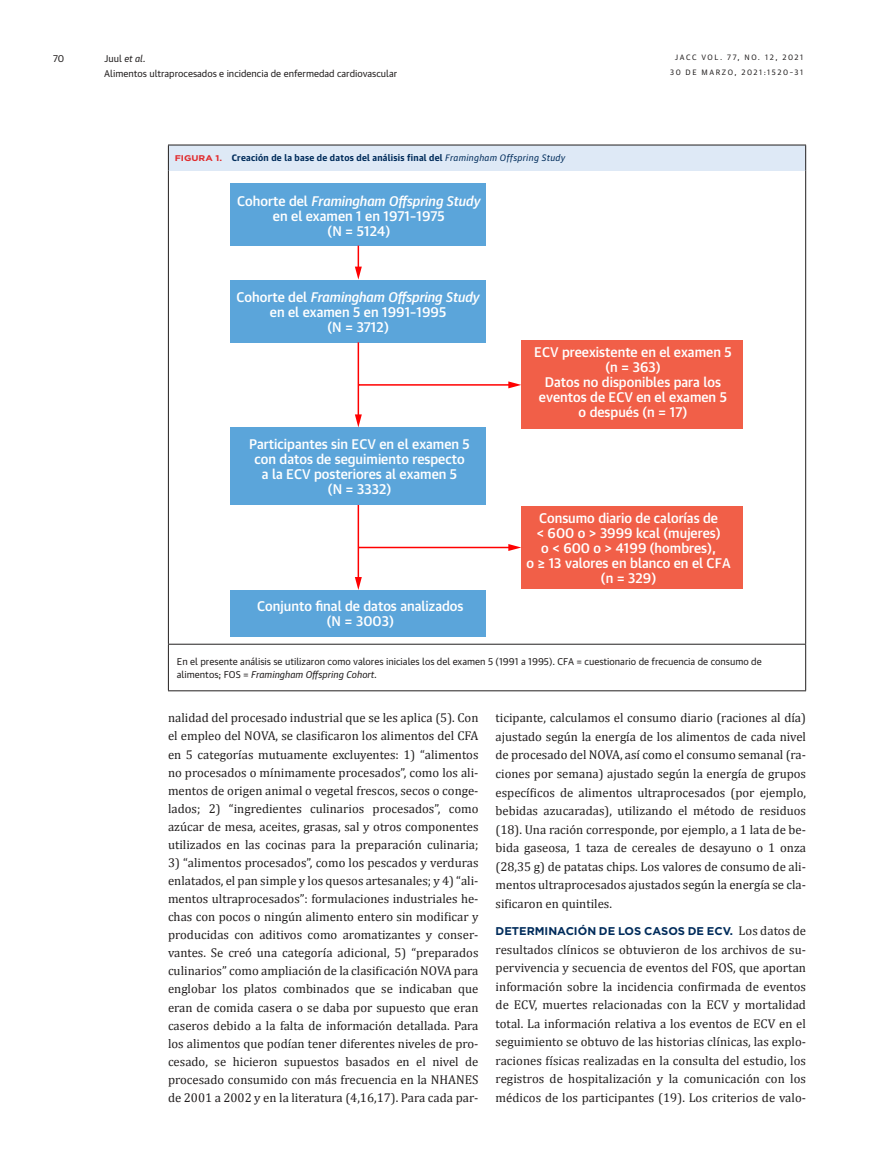
<style>
.page{position:relative;width:872px;height:1170px;background:#fff}
.page>*{position:absolute;margin:0;border:0;box-sizing:border-box;transform-origin:0 0}
.t1{font:500 13.5px/15px "Guardian Text Sans";color:#fff;text-align:center}
.t2{font:12.75px/18px "Cambria";color:#221f1f;text-align:justify}
.t3{font:700 11.25px "Gotham";color:#002c5b}
.t4{font:9.45px/13.5px "Guardian Text Sans";color:#221f1f}
.t5{font:italic 9.45px "Guardian Text Sans";color:#221f1f}
.t6{font:700 9px "Guardian Text Sans";letter-spacing:.03em;color:#002c5b}
.t7{font:7.5px "Guardian Text Sans";letter-spacing:.205em;color:#221f1f}
.s1{font-style:normal}
.s2{font-family:"Gotham";font-size:8.25px;color:#e12a2c}
.s3{font-weight:400;font-style:italic}
.s4{font-style:italic}
.s5{font-family:"Cambria";font-weight:400;font-size:12.75px;color:#221f1f}
</style>
<div class="page">
<div style="left:168px;top:145px;width:637px;height:25px;background:#dee9f6"></div>
<hr style="left:168px;top:170px;width:1px;height:473px;background:#221f1f">
<hr style="left:805px;top:170px;width:1px;height:473px;background:#221f1f">
<hr style="left:168px;top:643px;width:638px;height:1px;background:#221f1f">
<hr style="left:168px;top:644px;width:1px;height:46px;background:#221f1f">
<hr style="left:805px;top:644px;width:1px;height:46px;background:#221f1f">
<hr style="left:168px;top:690px;width:638px;height:1px;background:#221f1f">
<svg style="left:168px;top:146px;width:1px;height:24px"></svg>
<hr style="left:168px;top:145px;width:638px;height:1px;background:#221f1f">
<svg style="left:805px;top:145px;width:1px;height:25px"></svg>
<div style="left:231px;top:183px;width:255px;height:62px;background:#5ba5da"></div>
<div style="left:231px;top:280px;width:255px;height:62px;background:#5ba5da"></div>
<div style="left:231px;top:427px;width:255px;height:77px;background:#5ba5da"></div>
<div style="left:231px;top:590px;width:255px;height:46px;background:#5ba5da"></div>
<div style="left:521px;top:340px;width:222px;height:89px;background:#f15f48"></div>
<div style="left:521px;top:506px;width:222px;height:82px;background:#f15f48"></div>
<hr style="left:357px;top:245px;width:2px;height:24px;background:#f00">
<hr style="left:357px;top:342px;width:2px;height:75px;background:#f00">
<hr style="left:357px;top:505px;width:2px;height:74px;background:#f00">
<hr style="left:358px;top:546px;width:153px;height:2px;background:#f00">
<hr style="left:358px;top:384px;width:153px;height:1px;background:#f00">
<svg style="left:355px;top:266px;width:7px;height:13px"></svg>
<svg style="left:355px;top:414px;width:7px;height:13px"></svg>
<svg style="left:355px;top:577px;width:7px;height:13px"></svg>
<svg style="left:508px;top:544px;width:13px;height:7px"></svg>
<svg style="left:508px;top:381px;width:13px;height:7px"></svg>
<p class="t4" style="left:53px;top:52px;width:13px">70</p>
<p class="t5" style="left:104px;top:54px;width:43px"><span class="s1">Juul</span> et al.</p>
<p class="t7" style="left:675px;top:53px;width:130px">JACC VOL. 77, NO. 12, 2021</p>
<p class="t4" style="left:104px;top:67px;width:294px">Alimentos ultraprocesados e incidencia de enfermedad cardiovascular</p>
<p class="t7" style="left:670px;top:68px;width:135px">30 DE MARZO, 2021:1520–31</p>
<p class="t6" style="left:175px;top:154px;width:392px"><span class="s2">FIGURA 1.</span> Creación de la base de datos del análisis final del <span class="s3">Framingham Offspring Study</span></p>
<p class="t1" style="left:237px;top:193px;width:245px">Cohorte del <span class="s4">Framingham Offspring Study </span>en el examen 1 en 1971–1975<br>(N = 5124)</p>
<p class="t1" style="left:236px;top:289px;width:245px">Cohorte del <span class="s4">Framingham Offspring Study </span>en el examen 5 en 1991–1995<br>(N = 3712)</p>
<p class="t1" style="left:249px;top:436px;width:222px">Participantes sin ECV en el examen 5 con datos de seguimiento respecto<br>a la ECV posteriores al examen 5<br>(N = 3332)</p>
<p class="t1" style="left:257px;top:599px;width:208px">Conjunto final de datos analizados (N = 3003)</p>
<p class="t1" style="left:534px;top:344px;width:199px">ECV preexistente en el examen 5 (n = 363)<br>Datos no disponibles para los eventos de ECV en el examen 5 o después (n = 17)</p>
<p class="t1" style="left:526px;top:511px;width:206px">Consumo diario de calorías de<br>&lt; 600 o &gt; 3999 kcal (mujeres)<br>o &lt; 600 o &gt; 4199 (hombres),<br>o ≥ 13 valores en blanco en el CFA (n = 329)</p>
<p class="t4" style="left:177px;top:654px;width:586px">En el presente análisis se utilizaron como valores iniciales los del examen 5 (1991 a 1995). CFA = cuestionario de frecuencia de consumo de alimentos; FOS = <span class="s4">Framingham Offspring Cohort.</span></p>
<p class="t2" style="left:168px;top:710px;width:312px">nalidad del procesado industrial que se les aplica (5). Con el empleo del NOVA, se clasificaron los alimentos del CFA en 5 categorías mutuamente excluyentes: 1) “alimentos no procesados o mínimamente procesados”, como los ali&shy;mentos de origen animal o vegetal frescos, secos o conge&shy;lados; 2) “ingredientes culinarios procesados”, como azúcar de mesa, aceites, grasas, sal y otros componentes utilizados en las cocinas para la preparación culinaria;</p>
<p class="t2" style="left:168px;top:854px;width:312px">3) “alimentos procesados”, como los pescados y verduras enlatados, el pan simple y los quesos artesanales; y 4) “ali&shy;mentos ultraprocesados”: formulaciones industriales he&shy;chas con pocos o ningún alimento entero sin modificar y producidas con aditivos como aromatizantes y conser&shy;vantes. Se creó una categoría adicional, 5) “preparados culinarios” como ampliación de la clasificación NOVA para englobar los platos combinados que se indicaban que eran de comida casera o se daba por supuesto que eran caseros debido a la falta de información detallada. Para los alimentos que podían tener diferentes niveles de pro&shy;cesado, se hicieron supuestos basados en el nivel de procesado consumido con más frecuencia en la NHANES de 2001 a 2002 y en la literatura (4,16,17). Para cada par-</p>
<p class="t2" style="left:495px;top:710px;width:312px;line-height:18.6px">ticipante, calculamos el consumo diario (raciones al día) ajustado según la energía de los alimentos de cada nivel de procesado del NOVA, así como el consumo semanal (ra&shy;ciones por semana) ajustado según la energía de grupos específicos de alimentos ultraprocesados (por ejemplo, bebidas azucaradas), utilizando el método de residuos (18). Una ración corresponde, por ejemplo, a 1 lata de be&shy;bida gaseosa, 1 taza de cereales de desayuno o 1 onza (28,35 g) de patatas chips. Los valores de consumo de ali&shy;mentos ultraprocesados ajustados según la energía se cla&shy;sificaron en quintiles.</p>
<p class="t3" style="left:495px;top:924px;width:312px">DETERMINACIÓN DE LOS CASOS DE ECV. <span class="s5">Los datos de</span></p>
<p class="t2" style="left:495px;top:941px;width:312px;line-height:18.6px">resultados clínicos se obtuvieron de los archivos de su&shy;pervivencia y secuencia de eventos del FOS, que aportan información sobre la incidencia confirmada de eventos de ECV, muertes relacionadas con la ECV y mortalidad total. La información relativa a los eventos de ECV en el seguimiento se obtuvo de las historias clínicas, las explo&shy;raciones físicas realizadas en la consulta del estudio, los registros de hospitalización y la comunicación con los médicos de los participantes (19). Los criterios de valo-</p>
</div>
